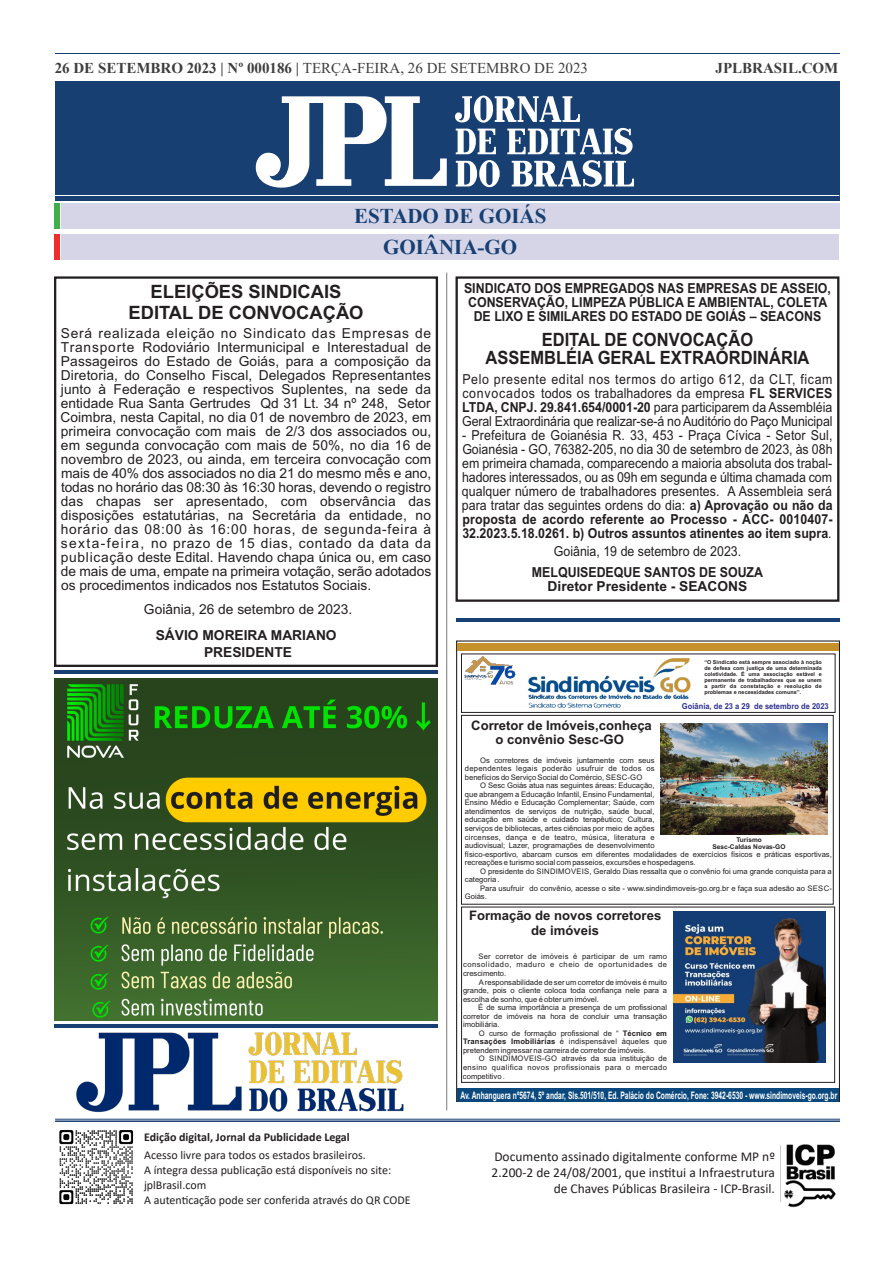
<style>
.page{position:relative;width:893px;height:1263px;background:#fff}
.page>*{position:absolute;margin:0;border:0;box-sizing:border-box;transform-origin:0 0}
.t1{font:700 21px "Times New Roman";color:#173f72}
.t2{font:700 18.3px/18.6px "Arial";color:#231f20;text-align:center;scale:.9 1}
.t3{font:700 18.3px/20.7px "Arial";color:#231f20;text-align:center}
.t4{font:15px "Times New Roman";color:#3e3e3f}
.t5{font:700 15px "Times New Roman";color:#3e3e3f}
.t6{font:13.8px/14px "Arial";color:#231f20;text-align:justify}
.t7{font:13.8px/14px "Arial";color:#231f20;text-align:justify;scale:.9 1}
.t8{font:700 13.8px/13.8px "Arial";color:#231f20;text-align:center;scale:.9 1}
.t9{font:700 13.8px/17.4px "Arial";color:#231f20;text-align:center}
.t10{font:13.5px/16.2px "Calibri";color:#231f20;text-align:right}
.t11{font:700 13.05px/14.7px "Arial";color:#231f20;text-align:center}
.t12{font:12px/15px "Calibri";color:#231f20}
.t13{font:700 12px "Calibri";color:#231f20}
.t14{font:700 10.35px "Arial";color:#fff;scale:.65 1}
.t15{font:700 8.25px "Arial";color:#2e3092;scale:.92 1}
.t16{font:7.65px/8.6px "Arial";color:#231f20;text-align:justify}
.t17{font:700 6.6px/7.4px "Arial";color:#231f20;text-align:center}
.t18{font:700 5.4px/6px "Arial";color:#231f20;text-align:justify}
.s1{font-weight:700}
</style>
<div class="page">
<div style="left:55px;top:81px;width:784px;height:120px;background:#173f72"></div>
<svg style="left:256px;top:96px;width:191px;height:92px"></svg>
<svg style="left:455px;top:95px;width:179px;height:92px"></svg>
<img style="left:780px;top:1144px;width:56px;height:64px">
<hr style="left:780px;top:1145px;width:1px;height:57px;background:#c7c7d9">
<hr style="left:55px;top:54px;width:785px;height:1px;background:#173f72">
<img style="left:59px;top:1130px;width:75px;height:75px">
<hr style="left:54px;top:195px;width:785px;height:1px;background:#fff">
<hr style="left:55px;top:1119px;width:785px;height:1px;background:#173f72">
<hr style="left:55px;top:1120px;width:785px;height:2px;background:#173f72">
<div style="left:54px;top:203px;width:6px;height:25px;background:#40ae49"></div>
<div style="left:61px;top:235px;width:778px;height:25px;background:#d5d5e7"></div>
<div style="left:54px;top:235px;width:6px;height:25px;background:#ee2d2d"></div>
<div style="left:61px;top:203px;width:778px;height:25px;background:#d5d5e7"></div>
<hr style="left:446px;top:273px;width:1px;height:837px;background:#787a7d">
<svg style="left:456px;top:640px;width:383px;height:461px"></svg>
<div style="left:457px;top:643px;width:382px;height:7px;background:#c6912b"></div>
<div style="left:457px;top:1088px;width:382px;height:13px;background:#0a487e"></div>
<div style="left:461px;top:654px;width:374px;height:59px;border:1px solid #231f20"></div>
<img style="left:517px;top:640px;width:182px;height:144px">
<img style="left:463px;top:646px;width:55px;height:55px">
<img style="left:661px;top:723px;width:166px;height:111px">
<img style="left:673px;top:911px;width:152px;height:152px">
<div style="left:461px;top:715px;width:373px;height:189px;border:1px solid #231f20"></div>
<div style="left:461px;top:907px;width:374px;height:176px;border:1px solid #231f20"></div>
<hr style="left:455px;top:619px;width:384px;height:3px;background:#173f72">
<hr style="left:54px;top:671px;width:384px;height:3px;background:#173f72">
<hr style="left:54px;top:1024px;width:384px;height:4px;background:#173f72">
<div style="left:455px;top:276px;width:384px;height:326px;border:2px solid #231f20"></div>
<img style="left:71px;top:1020px;width:375px;height:115px">
<div style="left:54px;top:276px;width:384px;height:391px;border:2px solid #231f20"></div>
<img style="left:54px;top:678px;width:384px;height:342px">
<h3 class="t4" style="left:55px;top:57px;width:535px"><span class="s1">26 DE SETEMBRO 2023 | Nº 000186 |</span> TERÇA-FEIRA, 26 DE SETEMBRO DE 2023</h3>
<h3 class="t5" style="left:715px;top:57px;width:124px">JPLBRASIL.COM</h3>
<h1 class="t1" style="left:354px;top:201px;width:194px">ESTADO DE GOIÁS</h1>
<h1 class="t1" style="left:383px;top:232px;width:136px">GOIÂNIA-GO</h1>
<h2 class="t3" style="left:128px;top:282px;width:237px">ELEIÇÕES SINDICAIS<br>EDITAL DE CONVOCAÇÃO</h2>
<p class="t6" style="left:61px;top:326px;width:372px">Será realizada eleição no Sindicato das Empresas de Transporte Rodoviário Intermunicipal e Interestadual de Passageiros do Estado de Goiás, para a composição da Diretoria, do Conselho Fiscal, Delegados Representantes junto à Federação e respectivos Suplentes, na sede da entidade Rua Santa Gertrudes Qd 31 Lt. 34 nº 248, Setor Coimbra, nesta Capital, no dia 01 de novembro de 2023, em primeira convocação com mais de 2/3 dos associados ou, em segunda convocação com mais de 50%, no dia 16 de novembro de 2023, ou ainda, em terceira convocação com mais de 40% dos associados no dia 21 do mesmo mês e ano, todas no horário das 08:30 às 16:30 horas, devendo o registro das chapas ser apresentado, com observância das disposições estatutárias, na Secretária da entidade, no horário das 08:00 às 16:00 horas, de segunda-feira à sexta-feira, no prazo de 15 dias, contado da data da publicação deste Edital. Havendo chapa única ou, em caso de mais de uma, empate na primeira votação, serão adotados os procedimentos indicados nos Estatutos Sociais.</p>
<h3 class="t6" style="left:144px;top:602px;width:210px">Goiânia, 26 de setembro de 2023.</h3>
<h3 class="t9" style="left:156px;top:626px;width:182px">SÁVIO MOREIRA MARIANO<br>PRESIDENTE</h3>
<h3 class="t13" style="left:144px;top:1128px;width:207px">Edição digital, Jornal da Publicidade Legal</h3>
<h3 class="t12" style="left:144px;top:1147px;width:268px">Acesso livre para todos os estados brasileiros.<br>A íntegra dessa publicação está disponíveis no site: jplBrasil.com<br>A autenticação pode ser conferida através do QR CODE</h3>
<h3 class="t8" style="left:464px;top:282px;width:409px">SINDICATO DOS EMPREGADOS NAS EMPRESAS DE ASSEIO,<br>CONSERVAÇÃO, LIMPEZA PÚBLICA E AMBIENTAL, COLETA<br>DE LIXO E SIMILARES DO ESTADO DE GOIÁS – SEACONS</h3>
<h2 class="t2" style="left:485px;top:330px;width:362px">EDITAL DE CONVOCAÇÃO<br>ASSEMBLÉIA GERAL EXTRAORDINÁRIA</h2>
<p class="t7" style="left:462px;top:372px;width:413px">Pelo presente edital nos termos do artigo 612, da CLT, ficam convocados todos os trabalhadores da empresa <span class="s1">FL SERVICES LTDA, CNPJ. 29.841.654/0001-20</span> para participarem da Assembléia Geral Extraordinária que realizar-se-á no Auditório do Paço Municipal</p>
<p class="t7" style="left:462px;top:428px;width:413px">- Prefeitura de Goianésia R. 33, 453 - Praça Cívica - Setor Sul, Goianésia - GO, 76382-205, no dia 30 de setembro de 2023, às 08h em primeira chamada, comparecendo a maioria absoluta dos trabal&shy;hadores interessados, ou as 09h em segunda e última chamada com qualquer número de trabalhadores presentes. A Assembleia será para tratar das seguintes ordens do dia: <span class="s1">a) Aprovação ou não da proposta de acordo referente ao Processo - ACC- 0010407- 32.2023.5.18.0261. b) Outros assuntos atinentes ao item supra</span>.</p>
<h3 class="t7" style="left:554px;top:544px;width:210px">Goiânia, 19 de setembro de 2023.</h3>
<h3 class="t8" style="left:532px;top:566px;width:258px">MELQUISEDEQUE SANTOS DE SOUZA<br>Diretor Presidente - SEACONS</h3>
<p class="t18" style="left:704px;top:659px;width:119px">“O Sindicato está sempre associado à noção de defesa com justiça de uma determinada coletividade. É uma associação estável e permanente de trabalhadores que se unem a partir da constatação e resolução de problemas e necessidades comuns’’.</p>
<p class="t15" style="left:682px;top:700px;width:161px">Goiânia, de 23 a 29 de setembro de 2023</p>
<h3 class="t11" style="left:471px;top:718px;width:182px">Corretor de Imóveis,conheça o convênio Sesc-GO</h3>
<p class="t16" style="left:465px;top:756px;width:191px;text-indent:15px">Os corretores de imóveis juntamente com seus dependentes legais poderão usufruir de todos os benefícios do Serviço Social do Comércio, SESC-GO</p>
<p class="t16" style="left:465px;top:781px;width:369px;text-align:left;text-indent:15px">O Sesc Goiás atua nas seguintes áreas: Educação,<br>que abrangem a Educação Infantil, Ensino Fundamental,<br>Ensino Médio e Educação Complementar; Saúde, com<br>atendimentos de serviços de nutrição, saúde bucal,<br>educação em saúde e cuidado terapêutico; Cultura,<br>serviços de bibliotecas, artes ciências por meio de ações<br>circenses, dança e de teatro, música, literatura e<br>audiovisual; Lazer, programações de desenvolvimento<br>físico-esportivo, abarcam cursos em diferentes modalidades de exercícios físicos e práticas esportivas, recreações e turismo social com passeios, excursões e hospedagens.</p>
<p class="t16" style="left:465px;top:867px;width:369px;text-indent:15px">O presidente do SINDIMOVEIS, Geraldo Dias ressalta que o convênio foi uma grande conquista para a categoria .</p>
<p class="t16" style="left:465px;top:884px;width:369px;text-indent:15px">Para usufruir do convênio, acesse o site - www.sindindimoveis-go.org.br e faça sua adesão ao SESC-<br>Goiás.</p>
<p class="t17" style="left:712px;top:836px;width:75px">Turismo<br>Sesc-Caldas Novas-GO</p>
<h3 class="t11" style="left:469px;top:908px;width:194px">Formação de novos corretores de imóveis</h3>
<p class="t16" style="left:463px;top:952px;width:206px;text-indent:15px">Ser corretor de imóveis é participar de um ramo consolidado, maduro e cheio de oportunidades de crescimento.</p>
<p class="t16" style="left:463px;top:977px;width:206px;text-indent:16px">Aresponsabilidade de ser um corretor de imóveis é muito grande, pois o cliente coloca toda confiança nele para a escolha de sonho, que é obter um imóvel.</p>
<p class="t16" style="left:463px;top:1003px;width:206px;text-indent:15px">É de suma importância a presença de um profissional corretor de imóveis na hora de concluir uma transação imobiliária.</p>
<p class="t16" style="left:463px;top:1029px;width:206px;text-indent:16px">O curso de formação profissional de “ <span class="s1">Técnico em Transações Imobiliárias</span> é indispensável àqueles que pretendem ingressar na carreira de corretor de imóveis.</p>
<p class="t16" style="left:463px;top:1054px;width:206px;text-indent:16px">O SINDIMOVEIS-GO através da sua instituição de ensino qualifica novos profissionais para o mercado competitivo .</p>
<h3 class="t14" style="left:460px;top:1088px;width:581px">Av. Anhanguera nº5674, 5º andar, Sls.501/510, Ed. Palácio do Comércio, Fone: 3942-6530 - www.sindimoveis-go.org.br</h3>
<h3 class="t10" style="left:492px;top:1148px;width:285px">Documento assinado digitalmente conforme MP nº<br>2.200-2 de 24/08/2001, que institui a Infraestrutura de Chaves Públicas Brasileira - ICP-Brasil.</h3>
</div>
